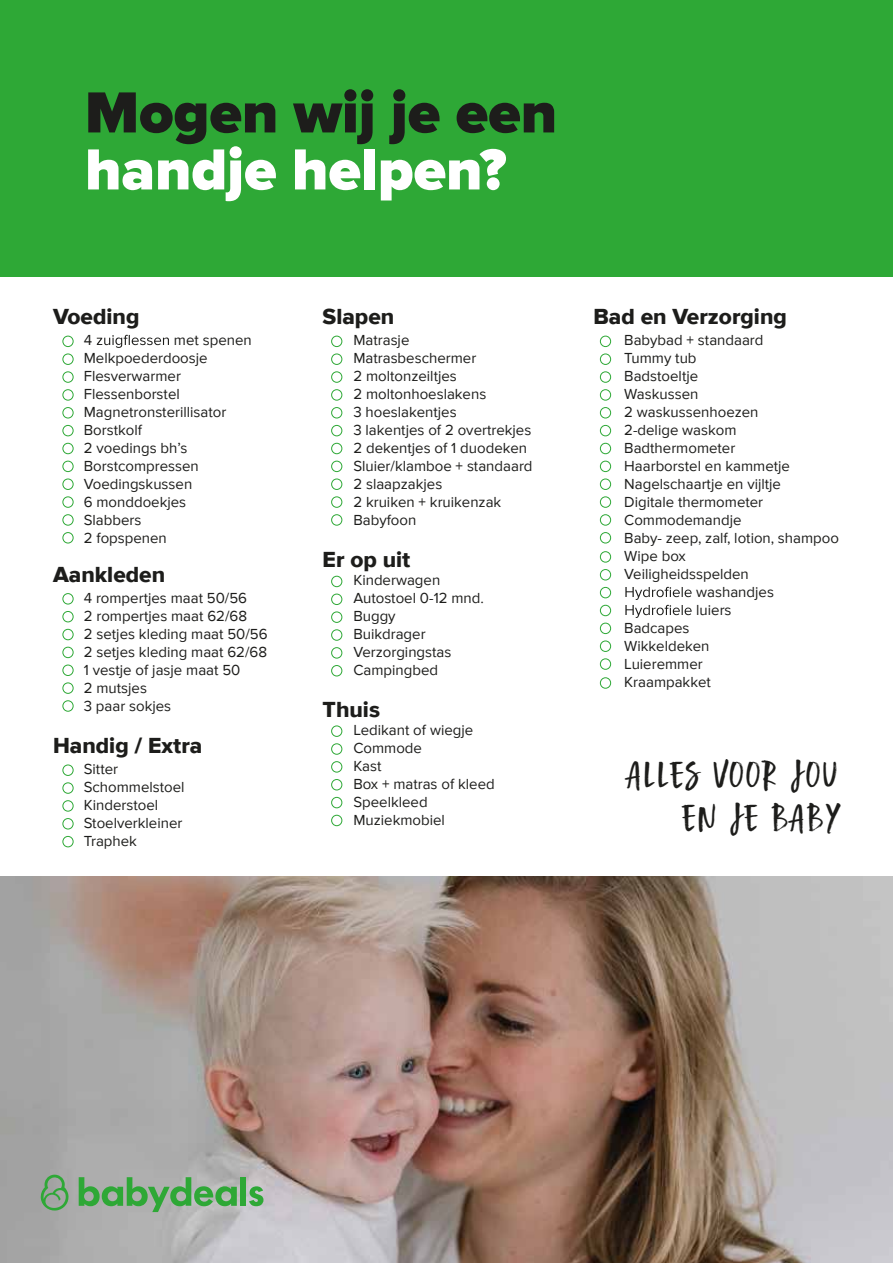
<style>
.page{position:relative;width:893px;height:1263px;background:#fff}
.page>*{position:absolute;margin:0;border:0;box-sizing:border-box;transform-origin:0 0}
.t1{font:900 60px "Proxima Nova";color:#1d1d1b}
.t2{font:900 60px "Proxima Nova";color:#fff}
.t3{font:36px/43.2px "Human Nature";color:#1d1d1b;text-align:right}
.t4{font:22.5px "Proxima Nova Extrabld";color:#1d1d1b}
.t5{font:15px/18px "Proxima Nova";color:#1d1d1b}
</style>
<div class="page">
<svg style="left:625px;top:587px;width:67px;height:31px"></svg>
<svg style="left:97px;top:335px;width:72px;height:13px"></svg>
<div style="left:0;top:0;width:893px;height:276px;background:#2ea836"></div>
<img style="left:0;top:876px;width:893px;height:387px">
<div style="left:63px;top:336px;width:11px;height:11px;border:1px solid #2ea836;border-radius:50%"></div>
<div style="left:63px;top:354px;width:11px;height:11px;border:1px solid #2ea836;border-radius:50%"></div>
<div style="left:63px;top:371px;width:11px;height:12px;border:1px solid #2ea836;border-radius:50%"></div>
<div style="left:63px;top:389px;width:11px;height:11px;border:1px solid #2ea836;border-radius:50%"></div>
<div style="left:63px;top:407px;width:11px;height:11px;border:1px solid #2ea836;border-radius:50%"></div>
<div style="left:63px;top:425px;width:11px;height:11px;border:1px solid #2ea836;border-radius:50%"></div>
<div style="left:63px;top:443px;width:11px;height:11px;border:1px solid #2ea836;border-radius:50%"></div>
<div style="left:63px;top:461px;width:11px;height:11px;border:1px solid #2ea836;border-radius:50%"></div>
<div style="left:63px;top:479px;width:11px;height:11px;border:1px solid #2ea836;border-radius:50%"></div>
<div style="left:63px;top:496px;width:11px;height:12px;border:1px solid #2ea836;border-radius:50%"></div>
<div style="left:63px;top:514px;width:11px;height:11px;border:1px solid #2ea836;border-radius:50%"></div>
<div style="left:63px;top:532px;width:11px;height:11px;border:1px solid #2ea836;border-radius:50%"></div>
<div style="left:331px;top:336px;width:11px;height:11px;border:1px solid #2ea836;border-radius:50%"></div>
<div style="left:331px;top:354px;width:11px;height:11px;border:1px solid #2ea836;border-radius:50%"></div>
<div style="left:331px;top:371px;width:11px;height:12px;border:1px solid #2ea836;border-radius:50%"></div>
<div style="left:331px;top:389px;width:11px;height:11px;border:1px solid #2ea836;border-radius:50%"></div>
<div style="left:331px;top:407px;width:11px;height:11px;border:1px solid #2ea836;border-radius:50%"></div>
<div style="left:331px;top:425px;width:11px;height:11px;border:1px solid #2ea836;border-radius:50%"></div>
<div style="left:331px;top:443px;width:11px;height:11px;border:1px solid #2ea836;border-radius:50%"></div>
<div style="left:331px;top:461px;width:11px;height:11px;border:1px solid #2ea836;border-radius:50%"></div>
<div style="left:331px;top:479px;width:11px;height:11px;border:1px solid #2ea836;border-radius:50%"></div>
<div style="left:331px;top:496px;width:11px;height:12px;border:1px solid #2ea836;border-radius:50%"></div>
<div style="left:331px;top:514px;width:11px;height:11px;border:1px solid #2ea836;border-radius:50%"></div>
<div style="left:63px;top:593px;width:11px;height:11px;border:1px solid #2ea836;border-radius:50%"></div>
<div style="left:63px;top:611px;width:11px;height:11px;border:1px solid #2ea836;border-radius:50%"></div>
<div style="left:63px;top:629px;width:11px;height:11px;border:1px solid #2ea836;border-radius:50%"></div>
<div style="left:63px;top:647px;width:11px;height:11px;border:1px solid #2ea836;border-radius:50%"></div>
<div style="left:63px;top:665px;width:11px;height:11px;border:1px solid #2ea836;border-radius:50%"></div>
<div style="left:63px;top:682px;width:11px;height:12px;border:1px solid #2ea836;border-radius:50%"></div>
<div style="left:63px;top:700px;width:11px;height:12px;border:1px solid #2ea836;border-radius:50%"></div>
<div style="left:63px;top:765px;width:11px;height:11px;border:1px solid #2ea836;border-radius:50%"></div>
<div style="left:63px;top:782px;width:11px;height:12px;border:1px solid #2ea836;border-radius:50%"></div>
<div style="left:63px;top:800px;width:11px;height:11px;border:1px solid #2ea836;border-radius:50%"></div>
<div style="left:63px;top:818px;width:11px;height:11px;border:1px solid #2ea836;border-radius:50%"></div>
<div style="left:63px;top:836px;width:11px;height:11px;border:1px solid #2ea836;border-radius:50%"></div>
<div style="left:331px;top:576px;width:11px;height:11px;border:1px solid #2ea836;border-radius:50%"></div>
<div style="left:331px;top:594px;width:11px;height:11px;border:1px solid #2ea836;border-radius:50%"></div>
<div style="left:331px;top:611px;width:11px;height:12px;border:1px solid #2ea836;border-radius:50%"></div>
<div style="left:331px;top:629px;width:11px;height:12px;border:1px solid #2ea836;border-radius:50%"></div>
<div style="left:331px;top:647px;width:11px;height:11px;border:1px solid #2ea836;border-radius:50%"></div>
<div style="left:331px;top:665px;width:11px;height:11px;border:1px solid #2ea836;border-radius:50%"></div>
<div style="left:331px;top:725px;width:11px;height:12px;border:1px solid #2ea836;border-radius:50%"></div>
<div style="left:331px;top:743px;width:11px;height:12px;border:1px solid #2ea836;border-radius:50%"></div>
<div style="left:331px;top:761px;width:11px;height:11px;border:1px solid #2ea836;border-radius:50%"></div>
<div style="left:331px;top:779px;width:11px;height:11px;border:1px solid #2ea836;border-radius:50%"></div>
<div style="left:331px;top:797px;width:11px;height:11px;border:1px solid #2ea836;border-radius:50%"></div>
<div style="left:331px;top:815px;width:11px;height:11px;border:1px solid #2ea836;border-radius:50%"></div>
<div style="left:600px;top:336px;width:11px;height:11px;border:1px solid #2ea836;border-radius:50%"></div>
<div style="left:600px;top:354px;width:11px;height:11px;border:1px solid #2ea836;border-radius:50%"></div>
<div style="left:600px;top:371px;width:11px;height:12px;border:1px solid #2ea836;border-radius:50%"></div>
<div style="left:600px;top:389px;width:11px;height:11px;border:1px solid #2ea836;border-radius:50%"></div>
<div style="left:600px;top:407px;width:11px;height:11px;border:1px solid #2ea836;border-radius:50%"></div>
<div style="left:600px;top:425px;width:11px;height:11px;border:1px solid #2ea836;border-radius:50%"></div>
<div style="left:600px;top:443px;width:11px;height:11px;border:1px solid #2ea836;border-radius:50%"></div>
<div style="left:600px;top:461px;width:11px;height:11px;border:1px solid #2ea836;border-radius:50%"></div>
<div style="left:600px;top:479px;width:11px;height:11px;border:1px solid #2ea836;border-radius:50%"></div>
<div style="left:600px;top:496px;width:11px;height:12px;border:1px solid #2ea836;border-radius:50%"></div>
<div style="left:600px;top:514px;width:11px;height:11px;border:1px solid #2ea836;border-radius:50%"></div>
<div style="left:600px;top:532px;width:11px;height:11px;border:1px solid #2ea836;border-radius:50%"></div>
<div style="left:600px;top:551px;width:11px;height:11px;border:1px solid #2ea836;border-radius:50%"></div>
<div style="left:600px;top:569px;width:11px;height:11px;border:1px solid #2ea836;border-radius:50%"></div>
<div style="left:600px;top:587px;width:11px;height:11px;border:1px solid #2ea836;border-radius:50%"></div>
<div style="left:600px;top:605px;width:11px;height:11px;border:1px solid #2ea836;border-radius:50%"></div>
<div style="left:600px;top:623px;width:11px;height:11px;border:1px solid #2ea836;border-radius:50%"></div>
<div style="left:600px;top:641px;width:11px;height:11px;border:1px solid #2ea836;border-radius:50%"></div>
<div style="left:600px;top:658px;width:11px;height:12px;border:1px solid #2ea836;border-radius:50%"></div>
<div style="left:600px;top:677px;width:11px;height:12px;border:1px solid #2ea836;border-radius:50%"></div>
<div style="left:240px;top:1177px;width:6px;height:29px;background:#2ea836"></div>
<svg style="left:79px;top:1177px;width:158px;height:35px;background:#7fad83"></svg>
<svg style="left:249px;top:1186px;width:14px;height:20px"></svg>
<svg style="left:40px;top:1174px;width:29px;height:37px"></svg>
<h1 class="t1" style="left:85px;top:78px;width:474px">Mogen wij je een</h1>
<h1 class="t2" style="left:85px;top:135px;width:423px">handje helpen?</h1>
<h3 class="t4" style="left:53px;top:303px;width:88px">Voeding</h3>
<p class="t5" style="left:84px;top:331px;width:10px">4</p>
<p class="t5" style="left:84px;top:331px;width:170px;text-indent:90px">met spenen<br>Melkpoederdoosje<br>Flesverwarmer<br>Flessenborstel<br>Magnetronsterillisator<br>Borstkolf<br>2 voedings bh’s<br>Borstcompressen<br>Voedingskussen<br>6 monddoekjes<br>Slabbers<br>2 fopspenen</p>
<h3 class="t4" style="left:53px;top:561px;width:114px">Aankleden</h3>
<p class="t5" style="left:84px;top:589px;width:185px">4 rompertjes maat 50/56<br>2 rompertjes maat 62/68<br>2 setjes kleding maat 50/56<br>2 setjes kleding maat 62/68<br>1 vestje of jasje maat 50<br>2 mutsjes<br>3 paar sokjes</p>
<h3 class="t4" style="left:53px;top:732px;width:151px">Handig / Extra</h3>
<p class="t5" style="left:84px;top:760px;width:102px">Sitter<br>Schommelstoel<br>Kinderstoel<br>Stoelverkleiner<br>Traphek</p>
<h3 class="t4" style="left:323px;top:303px;width:73px">Slapen</h3>
<p class="t5" style="left:353px;top:331px;width:181px">Matrasje<br>Matrasbeschermer<br>2 moltonzeiltjes<br>2 moltonhoeslakens<br>3 hoeslakentjes<br>3 lakentjes of 2 overtrekjes<br>2 dekentjes of 1 duodeken<br>Sluier/klamboe + standaard<br>2 slaapzakjes<br>2 kruiken + kruikenzak<br>Babyfoon</p>
<h3 class="t4" style="left:323px;top:546px;width:89px">Er op uit</h3>
<p class="t5" style="left:353px;top:571px;width:132px">Kinderwagen<br>Autostoel 0-12 mnd.<br>Buggy<br>Buikdrager<br>Verzorgingstas<br>Campingbed</p>
<h3 class="t4" style="left:323px;top:696px;width:59px">Thuis</h3>
<p class="t5" style="left:353px;top:721px;width:143px">Ledikant of wiegje<br>Commode<br>Kast<br>Box + matras of kleed<br>Speelkleed<br>Muziekmobiel</p>
<h3 class="t4" style="left:593px;top:303px;width:195px">Bad en Verzorging</h3>
<p class="t5" style="left:624px;top:331px;width:141px">Babybad + standaard</p>
<p class="t5" style="left:624px;top:349px;width:74px">Tummy tub</p>
<p class="t5" style="left:624px;top:367px;width:75px">Badstoeltje</p>
<p class="t5" style="left:624px;top:385px;width:76px">Waskussen</p>
<p class="t5" style="left:624px;top:403px;width:136px">2 waskussenhoezen</p>
<p class="t5" style="left:624px;top:421px;width:114px">2-delige waskom</p>
<p class="t5" style="left:624px;top:439px;width:113px">Badthermometer</p>
<p class="t5" style="left:624px;top:457px;width:167px">Haarborstel en kammetje</p>
<p class="t5" style="left:624px;top:475px;width:158px">Nagelschaartje en vijltje</p>
<p class="t5" style="left:624px;top:493px;width:141px">Digitale thermometer</p>
<p class="t5" style="left:624px;top:511px;width:119px">Commodemandje</p>
<p class="t5" style="left:624px;top:529px;width:216px">Baby- zeep, zalf, lotion, shampoo</p>
<p class="t5" style="left:624px;top:547px;width:63px">Wipe box</p>
<p class="t5" style="left:624px;top:565px;width:126px">Veiligheidsspelden</p>
<p class="t5" style="left:696px;top:583px;width:79px">washandjes</p>
<p class="t5" style="left:696px;top:601px;width:37px">luiers</p>
<p class="t5" style="left:624px;top:619px;width:67px">Badcapes</p>
<p class="t5" style="left:624px;top:637px;width:87px">Wikkeldeken</p>
<p class="t5" style="left:624px;top:655px;width:80px">Luieremmer</p>
<p class="t5" style="left:624px;top:673px;width:88px">Kraampakket</p>
<h2 class="t3" style="left:626px;top:758px;width:215px">ALLES VOOR JOU<br>EN JE BABY</h2>
</div>
